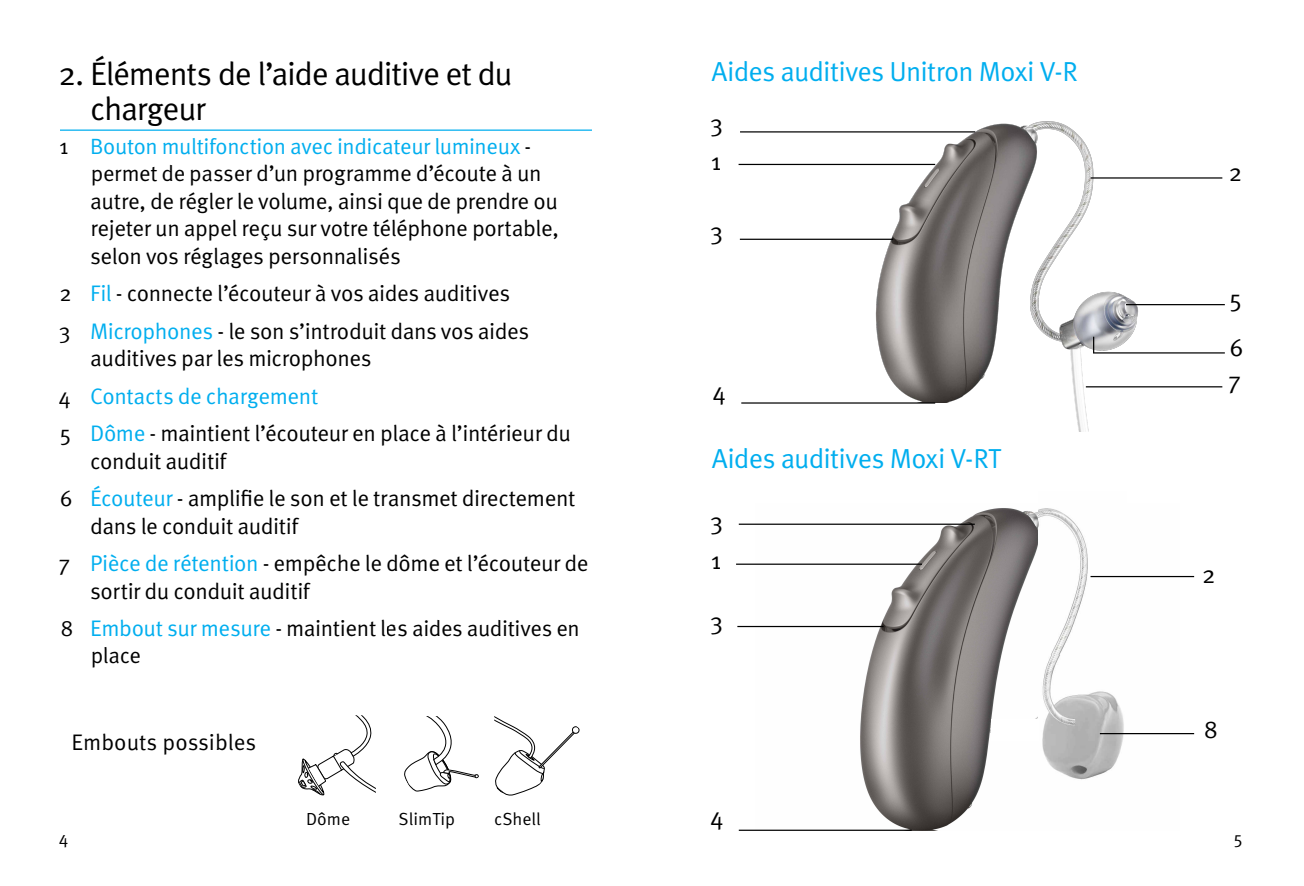
<style>
.page{position:relative;width:1304px;height:886px;background:#fff}
.page>*{position:absolute;margin:0;border:0;box-sizing:border-box;transform-origin:0 0}
.headings{font:32.5px/35px "Meta OT Norm";letter-spacing:-.04em;color:#000}
.subhead_cyan{font:27.5px "Meta OT Norm";letter-spacing:-.025em;color:#00aeef}
.image_numbers{font:24.5px "Meta OT Norm";color:#000}
.at_a_glance_body{font:22.5px/27.5px "Meta OT Norm";letter-spacing:-.02em;color:#000}
.at_a_glance_body-2{font:22.5px "Meta OT Norm";letter-spacing:-.015em;color:#00aeef}
.PHO_Bodycopy_10pt_Bl{font:22.5px "Meta Pro Norm";color:#000}
.at_a_glance_body-3{font:22px/27px "Meta OT Norm";letter-spacing:-.02em;color:#000}
.at_a_glance_body-4{font:22px "Meta OT Norm";letter-spacing:-.02em;color:#00aeef}
.PHO_Caption_8pt_Blac{font:17.5px "Meta Pro Norm";color:#000}
.page_numbers{font:17.5px "Meta Pro Norm";color:#000}
.s1{color:#000}
.s2{font-size:22px}
.s3{color:#00aeef}
.s4{font-size:22.5px}
.s5{font-size:22.5px;color:#00aeef}
</style>
<div class="page">
<img style="left:755px;top:508px;width:425px;height:322px">
<img style="left:760px;top:121px;width:421px;height:311px">
<hr style="left:60px;top:130px;width:532px;height:1px;background:#00aeef">
<hr style="left:1090px;top:177px;width:132px;height:2px;background:#000">
<hr style="left:739px;top:164px;width:196px;height:1px;background:#000">
<hr style="left:740px;top:239px;width:153px;height:1px;background:#000">
<hr style="left:740px;top:131px;width:235px;height:2px;background:#000">
<hr style="left:1126px;top:304px;width:99px;height:1px;background:#000">
<hr style="left:1093px;top:352px;width:132px;height:1px;background:#000">
<svg style="left:1093px;top:337px;width:1px;height:15px"></svg>
<hr style="left:736px;top:563px;width:186px;height:2px;background:#000">
<hr style="left:737px;top:626px;width:147px;height:1px;background:#000">
<hr style="left:739px;top:524px;width:236px;height:1px;background:#000">
<hr style="left:739px;top:829px;width:173px;height:2px;background:#000">
<svg style="left:494px;top:716px;width:86px;height:80px"></svg>
<svg style="left:404px;top:716px;width:75px;height:76px"></svg>
<svg style="left:298px;top:715px;width:78px;height:81px"></svg>
<img style="left:1039px;top:508px;width:87px;height:305px">
<hr style="left:1090px;top:576px;width:104px;height:1px;background:#000">
<hr style="left:1100px;top:733px;width:94px;height:1px;background:#000">
<div style="left:991px;top:719px;width:48px;height:21px;background:#fff"></div>
<hr style="left:1086px;top:386px;width:136px;height:1px;background:#000">
<div style="left:878px;top:403px;width:126px;height:32px;background:#fff"></div>
<hr style="left:741px;top:402px;width:194px;height:2px;background:#000">
<p class="headings" style="left:90px;top:56px;width:424px;text-indent:-31px">2. Éléments de l’aide auditive et du chargeur</p>
<p class="at_a_glance_body-4" style="left:59px;top:133px;width:473px"><span class="s1">1</span> Bouton multifonction avec indicateur lumineux <span class="s1">-</span></p>
<p class="at_a_glance_body" style="left:90px;top:160px;width:471px"><span class="s2">permet de passer</span> d’un programme d’écoute à un autre, de régler le volume, ainsi que de prendre ou rejeter un appel reçu sur votre téléphone portable, selon vos réglages personnalisés</p>
<p class="at_a_glance_body" style="left:59px;top:280px;width:452px">2 <span class="s3">Fil</span> - connecte l’écouteur à vos aides auditives</p>
<p class="at_a_glance_body" style="left:90px;top:317px;width:441px;text-indent:-32px">3 <span class="s3">Microphones</span> - le son s’introduit dans vos aides auditives par les microphones</p>
<p class="at_a_glance_body-2" style="left:58px;top:382px;width:261px"><span class="s1">4</span> Contacts de chargement</p>
<p class="at_a_glance_body" style="left:90px;top:420px;width:482px;text-indent:-30px">5 <span class="s3">Dôme</span> - maintient l’écouteur en place à l’intérieur du conduit auditif</p>
<p class="at_a_glance_body" style="left:90px;top:485px;width:487px;text-indent:-30px">6 <span class="s3">Écouteur</span> - amplifie le son et le transmet directement dans le conduit auditif</p>
<p class="at_a_glance_body" style="left:90px;top:550px;width:500px;text-indent:-31px">7 <span class="s3">Pièce de rétention</span> - empêche le dôme et l’écouteur de sortir du conduit auditif</p>
<p class="at_a_glance_body-3" style="left:91px;top:615px;width:491px;text-indent:-30px"><span class="s4">8</span> <span class="s5">Embout sur mesure</span> <span class="s4">- maintient les</span> aides auditives en place</p>
<p class="PHO_Bodycopy_10pt_Bl" style="left:71px;top:725px;width:186px">Embouts possibles</p>
<p class="PHO_Caption_8pt_Blac" style="left:306px;top:805px;width:46px">Dôme</p>
<p class="PHO_Caption_8pt_Blac" style="left:399px;top:805px;width:58px">SlimTip</p>
<p class="PHO_Caption_8pt_Blac" style="left:494px;top:805px;width:48px">cShell</p>
<p class="subhead_cyan" style="left:711px;top:55px;width:368px">Aides auditives Unitron Moxi V-R</p>
<p class="image_numbers" style="left:710px;top:109px;width:14px">3</p>
<p class="image_numbers" style="left:711px;top:146px;width:12px">1</p>
<p class="image_numbers" style="left:710px;top:217px;width:14px">3</p>
<p class="image_numbers" style="left:713px;top:376px;width:15px">4</p>
<p class="subhead_cyan" style="left:712px;top:442px;width:291px">Aides auditives Moxi V-RT</p>
<p class="image_numbers" style="left:710px;top:506px;width:14px">3</p>
<p class="image_numbers" style="left:711px;top:546px;width:12px">1</p>
<p class="image_numbers" style="left:710px;top:607px;width:14px">3</p>
<p class="image_numbers" style="left:710px;top:801px;width:15px">4</p>
<p class="image_numbers" style="left:1229px;top:158px;width:15px">2</p>
<p class="image_numbers" style="left:1229px;top:284px;width:14px">5</p>
<p class="image_numbers" style="left:1230px;top:333px;width:16px">6</p>
<p class="image_numbers" style="left:1228px;top:366px;width:14px">7</p>
<p class="image_numbers" style="left:1202px;top:560px;width:15px">2</p>
<p class="image_numbers" style="left:1204px;top:715px;width:16px">8</p>
<p class="page_numbers" style="left:59px;top:824px;width:11px">4</p>
<p class="page_numbers" style="left:1234px;top:824px;width:10px">5</p>
</div>
